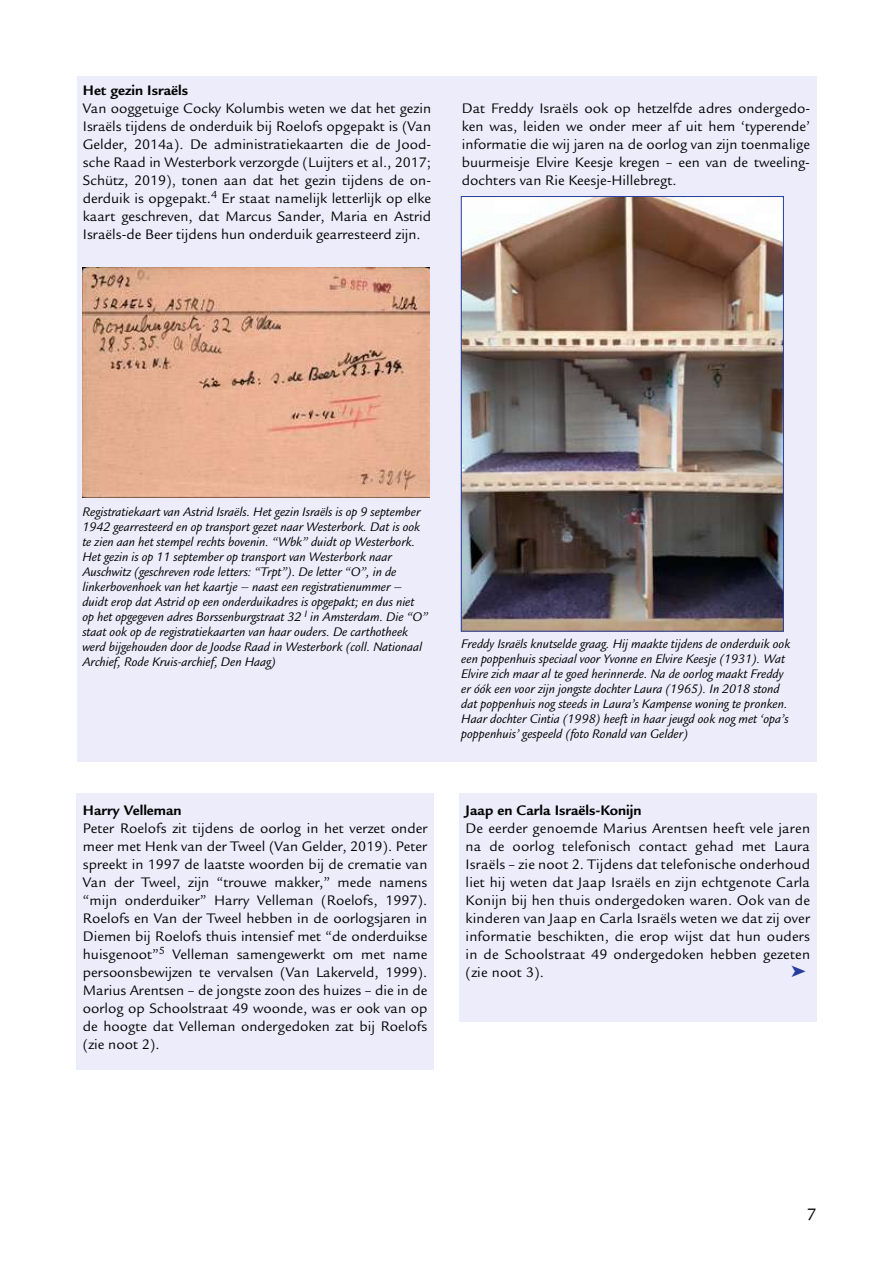
<style>
.page{position:relative;width:893px;height:1263px;background:#fff}
.page>*{position:absolute;margin:0;border:0;box-sizing:border-box;transform-origin:0 0}
.t1{font:18px "Legacy Sans Std";color:#000}
.t2{font:15px/18px "Legacy Sans Std";color:#000;text-align:justify}
.t3{font:700 15px "Legacy Sans Std";color:#000}
.t4{font:italic 13.5px/15px "Legacy Sans Std";color:#000}
</style>
<div class="page">
<div style="left:77px;top:77px;width:739px;height:685px;background:#edecfb"></div>
<div style="left:77px;top:793px;width:357px;height:276px;background:#edecfb"></div>
<div style="left:459px;top:793px;width:357px;height:229px;background:#edecfb"></div>
<div style="left:81px;top:266px;width:356px;height:239px;background:#000;opacity:.01"></div>
<img style="left:82px;top:268px;width:347px;height:230px">
<img style="left:463px;top:198px;width:319px;height:432px">
<div style="left:461px;top:196px;width:323px;height:436px;border:1px solid #263d9d"></div>
<p class="t3" style="left:83px;top:81px;width:107px">Het gezin Israëls</p>
<p class="t2" style="left:83px;top:99px;width:350px">Van ooggetuige Cocky Kolumbis weten we dat het gezin Israëls tijdens de onderduik bij Roelofs opgepakt is (Van Gelder, 2014a). De administratiekaarten die de Jood&shy;sche Raad in Westerbork verzorgde (Luijters et al., 2017; Schütz, 2019), tonen aan dat het gezin tijdens de on&shy;derduik is opgepakt.<sup>4</sup> Er staat namelijk letterlijk op elke kaart geschreven, dat Marcus Sander, Maria en Astrid Israëls-de Beer tijdens hun onderduik gearresteerd zijn.</p>
<p class="t2" style="left:462px;top:99px;width:350px">Dat Freddy Israëls ook op hetzelfde adres ondergedo&shy;ken was, leiden we onder meer af uit hem ‘typerende’ informatie die wij jaren na de oorlog van zijn toenmalige buurmeisje Elvire Keesje kregen – een van de tweeling&shy;dochters van Rie Keesje-Hillebregt.</p>
<p class="t4" style="left:82px;top:505px;width:347px">Registratiekaart van Astrid Israëls. Het gezin Israëls is op 9 september 1942 gearresteerd en op transport gezet naar Westerbork. Dat is ook te zien aan het stempel rechts bovenin. “Wbk” duidt op Westerbork.<br>Het gezin is op 11 september op transport van Westerbork naar Auschwitz (geschreven rode letters: “Trpt”). De letter “O”, in de linkerbovenhoek van het kaartje – naast een registratienummer – duidt erop dat Astrid op een onderduikadres is opgepakt; en dus niet op het opgegeven adres Borssenburgstraat 32 <sup>I</sup> in Amsterdam. Die “O” staat ook op de registratiekaarten van haar ouders. De carthotheek werd bijgehouden door de Joodse Raad in Westerbork (coll. Nationaal Archief, Rode Kruis-archief, Den Haag)</p>
<p class="t3" style="left:83px;top:801px;width:100px">Harry Velleman</p>
<p class="t2" style="left:83px;top:819px;width:346px">Peter Roelofs zit tijdens de oorlog in het verzet onder meer met Henk van der Tweel (Van Gelder, 2019). Peter spreekt in 1997 de laatste woorden bij de crematie van Van der Tweel, zijn “trouwe makker,” mede namens “mijn onderduiker” Harry Velleman (Roelofs, 1997).<br>Roelofs en Van der Tweel hebben in de oorlogsjaren in Diemen bij Roelofs thuis intensief met “de onderduikse huisgenoot”<sup>5</sup> Velleman samengewerkt om met name persoonsbewijzen te vervalsen (Van Lakerveld, 1999).<br>Marius Arentsen – de jongste zoon des huizes – die in de oorlog op Schoolstraat 49 woonde, was er ook van op de hoogte dat Velleman ondergedoken zat bij Roelofs (zie noot 2).</p>
<p class="t4" style="left:461px;top:637px;width:331px">Freddy Israëls knutselde graag. Hij maakte tijdens de onderduik ook een poppenhuis speciaal voor Yvonne en Elvire Keesje (1931). Wat Elvire zich maar al te goed herinnerde. Na de oorlog maakt Freddy er óók een voor zijn jongste dochter Laura (1965). In 2018 stond dat poppenhuis nog steeds in Laura’s Kampense woning te pronken.<br>Haar dochter Cintia (1998) heeft in haar jeugd ook nog met ‘opa’s poppenhuis’ gespeeld (foto Ronald van Gelder)</p>
<p class="t3" style="left:466px;top:801px;width:177px">Jaap en Carla Israëls-Konijn</p>
<p class="t2" style="left:466px;top:819px;width:346px">De eerder genoemde Marius Arentsen heeft vele jaren na de oorlog telefonisch contact gehad met Laura Israëls – zie noot 2. Tijdens dat telefonische onderhoud liet hij weten dat Jaap Israëls en zijn echtgenote Carla Konijn bij hen thuis ondergedoken waren. Ook van de kinderen van Jaap en Carla Israëls weten we dat zij over informatie beschikten, die erop wijst dat hun ouders in de Schoolstraat 49 ondergedoken hebben gezeten (zie noot 3).</p>
<p class="t1" style="left:807px;top:1204px;width:11px">7</p>
</div>
